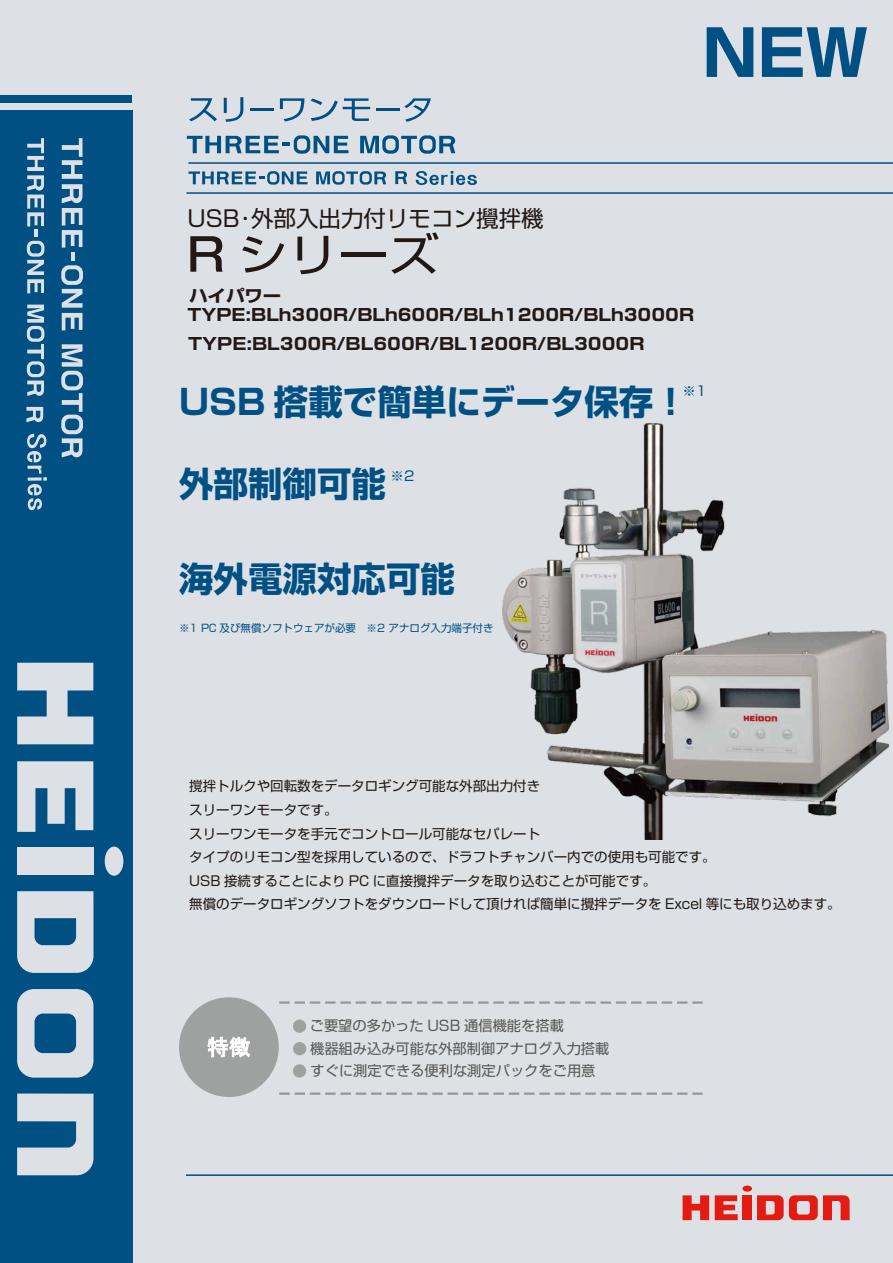
<style>
.page{position:relative;width:893px;height:1263px;background:#dde1e5}
.page>*{position:absolute;margin:0;border:0;box-sizing:border-box;transform-origin:0 0}
.t1{font:700 63px "Shin Go Pro";color:#005084}
.t2{font:45px "Shin Go Pro";color:#221815;scale:1.12 1}
.t3{font:700 34.5px "Shin Go Pro";color:#005084}
.t4{font:22.5px "Shin Go Pro";color:#221815}
.t5{font:21.9px "MS Gothic";color:#fff}
.t6{font:700 16.5px "G Shin Go Pro";color:#221815;scale:1.12 1}
.t7{font:14.25px/22.4px "Shin Go Pro";color:#595757}
.t8{font:13.5px/23.7px "Shin Go Pro";color:#221815}
.t9{font:13.5px "Shin Go Pro";color:#005084}
.t10{font:10.5px "Shin Go Pro";color:#005084}
.s1{font-weight:500}
</style>
<div class="page">
<div style="left:0;top:110px;width:132px;height:1153px;background:#005084"></div>
<svg style="left:683px;top:1195px;width:26px;height:25px"></svg>
<svg style="left:715px;top:1195px;width:23px;height:25px"></svg>
<div style="left:743px;top:1195px;width:9px;height:25px;background:#e31b13"></div>
<svg style="left:757px;top:1195px;width:93px;height:25px"></svg>
<div style="left:742px;top:1185px;width:10px;height:7px;background:#e31b13;border-radius:50%"></div>
<hr style="left:186px;top:1174px;width:707px;height:2px;background:#005084">
<svg style="left:17px;top:663px;width:76px;height:81px"></svg>
<svg style="left:17px;top:761px;width:76px;height:71px"></svg>
<div style="left:17px;top:847px;width:76px;height:28px;background:#dde1e5"></div>
<svg style="left:17px;top:989px;width:76px;height:88px"></svg>
<svg style="left:17px;top:891px;width:76px;height:82px"></svg>
<svg style="left:17px;top:1093px;width:76px;height:82px"></svg>
<div style="left:105px;top:846px;width:18px;height:30px;background:#dde1e5;border-radius:50%"></div>
<hr style="left:188px;top:162px;width:705px;height:2px;background:#005084">
<hr style="left:186px;top:192px;width:707px;height:2px;background:#005084">
<div style="left:0;top:95px;width:132px;height:8px;background:#005084"></div>
<svg style="left:416px;top:171px;width:61px;height:14px"></svg>
<svg style="left:27px;top:434px;width:20px;height:76px"></svg>
<svg style="left:189px;top:98px;width:28px;height:23px"></svg>
<svg style="left:224px;top:97px;width:19px;height:25px"></svg>
<hr style="left:250px;top:108px;width:24px;height:2px;background:#005084">
<svg style="left:280px;top:98px;width:24px;height:23px"></svg>
<svg style="left:311px;top:98px;width:59px;height:23px"></svg>
<hr style="left:376px;top:108px;width:24px;height:2px;background:#005084">
<svg style="left:404px;top:98px;width:27px;height:24px"></svg>
<svg style="left:187px;top:135px;width:161px;height:19px"></svg>
<svg style="left:360px;top:135px;width:95px;height:19px"></svg>
<svg style="left:61px;top:138px;width:22px;height:192px"></svg>
<svg style="left:61px;top:344px;width:22px;height:113px"></svg>
<svg style="left:188px;top:171px;width:120px;height:14px"></svg>
<svg style="left:316px;top:171px;width:70px;height:14px"></svg>
<svg style="left:395px;top:171px;width:12px;height:13px"></svg>
<svg style="left:27px;top:138px;width:17px;height:155px"></svg>
<svg style="left:27px;top:305px;width:17px;height:91px"></svg>
<div style="left:179px;top:997px;width:100px;height:100px;background:#9fa0a0;border-radius:50%"></div>
<div style="left:293px;top:1019px;width:13px;height:14px;background:#9fa0a0;border-radius:50%"></div>
<div style="left:293px;top:1042px;width:13px;height:13px;background:#9fa0a0;border-radius:50%"></div>
<div style="left:293px;top:1064px;width:13px;height:13px;background:#9fa0a0;border-radius:50%"></div>
<svg style="left:279px;top:1092px;width:424px;height:3px"></svg>
<svg style="left:279px;top:1001px;width:424px;height:3px"></svg>
<svg style="left:207px;top:1037px;width:43px;height:20px"></svg>
<img style="left:503px;top:423px;width:386px;height:416px">
<svg style="left:26px;top:407px;width:17px;height:15px"></svg>
<h1 class="t1" style="left:703px;top:3px;width:167px">NEW</h1>
<h3 class="t4" style="left:187px;top:200px;width:358px">USB･外部入出力付リモコン攪拌機</h3>
<h2 class="t2" style="left:187px;top:218px;width:227px"><span class="s1">R</span> シリーズ</h2>
<p class="t6" style="left:187px;top:301px;width:454px">TYPE:BLh300R/BLh600R/BLh1200R/BLh3000R</p>
<p class="t6" style="left:189px;top:282px;width:84px">ハイパワー</p>
<p class="t6" style="left:188px;top:331px;width:409px">TYPE:BL300R/BL600R/BL1200R/BL3000R</p>
<h3 class="t3" style="left:179px;top:374px;width:510px">USB 搭載で簡単にデータ保存！</h3>
<p class="t9" style="left:683px;top:380px;width:25px">※1</p>
<h3 class="t3" style="left:179px;top:457px;width:209px">外部制御可能</h3>
<p class="t9" style="left:391px;top:464px;width:25px">※2</p>
<h3 class="t3" style="left:179px;top:552px;width:278px">海外電源対応可能</h3>
<p class="t10" style="left:179px;top:619px;width:316px">※1 PC 及び無償ソフトウェアが必要　※2 アナログ入力端子付き</p>
<p class="t8" style="left:189px;top:773px;width:653px">撹拌トルクや回転数をデータロギング可能な外部出力付き<br>スリーワンモータです。<br>スリーワンモータを手元でコントロール可能なセパレート<br>タイプのリモコン型を採用しているので、ドラフトチャンバー内での使用も可能です。<br>USB 接続することにより PC に直接攪拌データを取り込むことが可能です。<br>無償のデータロギングソフトをダウンロードして頂ければ簡単に攪拌データを Excel 等にも取り込めます。</p>
<h3 class="t5" style="left:207px;top:1036px;width:45px">特徴</h3>
<p class="t7" style="left:310px;top:1013px;width:301px">ご要望の多かった USB 通信機能を搭載<br>機器組み込み可能な外部制御アナログ入力搭載すぐに測定できる便利な測定パックをご用意</p>
</div>
